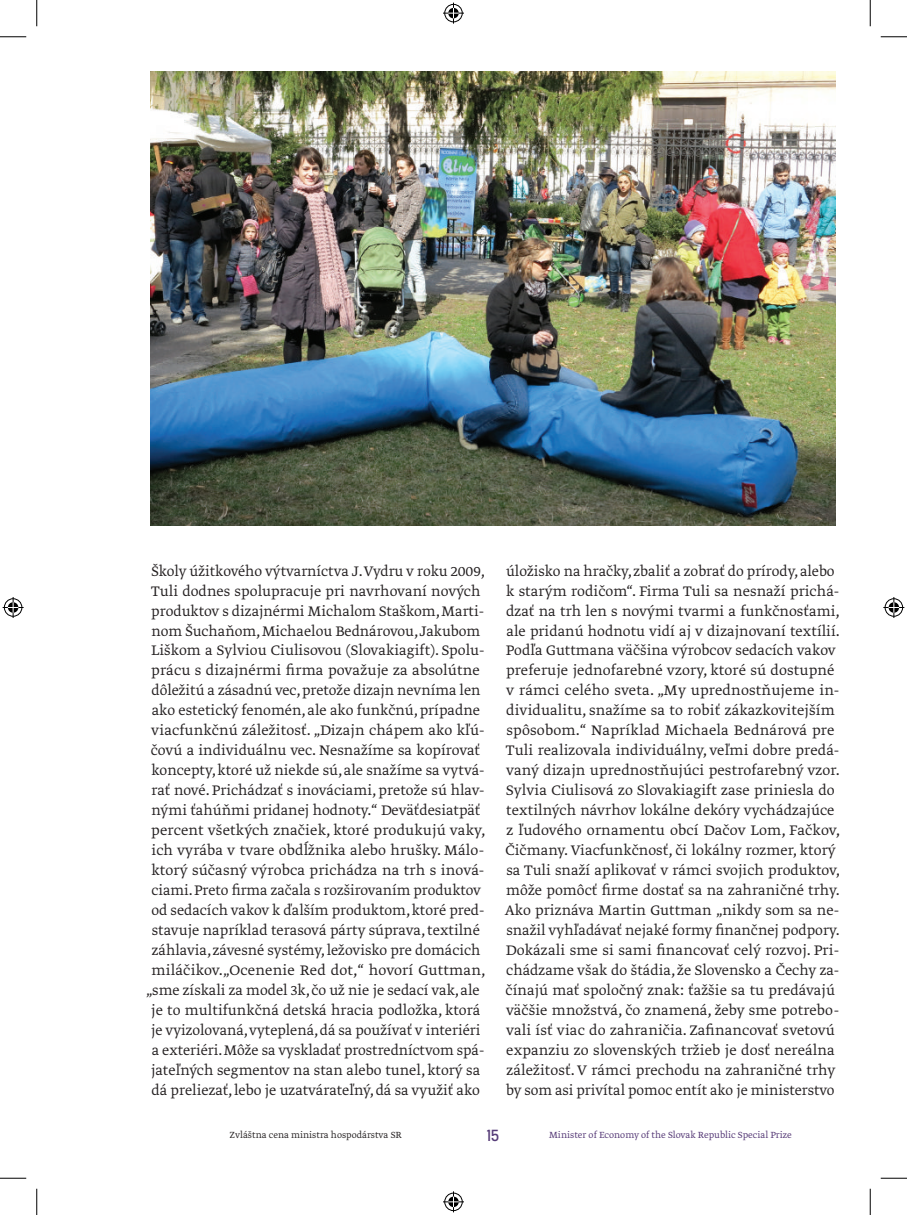
<style>
.page{position:relative;width:907px;height:1215px;background:#fff}
.page>*{position:absolute;margin:0;border:0;box-sizing:border-box;transform-origin:0 0}
.t1{font:16.28px/19.9px "Greta Text Pro Light Min";color:#231f20;text-align:center}
.t2{font:16.28px "Platform";color:#563c78}
.t3{font:10.5px "Greta Text Pro Light Min";color:#513473}
.t4{font:10.5px "Greta Text Pro Light Min";color:#231f20}
</style>
<div class="page">
<img style="left:151px;top:71px;width:684px;height:454px">
<svg style="left:0;top:36px;width:26px;height:1px"></svg>
<svg style="left:881px;top:36px;width:26px;height:1px"></svg>
<svg style="left:0;top:1177px;width:26px;height:1px"></svg>
<svg style="left:881px;top:1177px;width:26px;height:1px"></svg>
<svg style="left:36px;top:0;width:1px;height:26px"></svg>
<svg style="left:36px;top:1188px;width:1px;height:26px"></svg>
<svg style="left:870px;top:0;width:1px;height:26px"></svg>
<svg style="left:870px;top:1188px;width:1px;height:26px"></svg>
<svg style="left:443px;top:3px;width:21px;height:21px"></svg>
<svg style="left:443px;top:1191px;width:21px;height:21px"></svg>
<svg style="left:3px;top:597px;width:21px;height:21px"></svg>
<svg style="left:883px;top:597px;width:21px;height:21px"></svg>
<p class="t1" style="left:146px;top:561px;width:341px">Školy úžitkového výtvarníctva J. Vydru v roku 2009, Tuli dodnes spolupracuje pri navrhovaní nových produktov s dizajnérmi Michalom Staškom, Marti&shy;nom Šuchaňom, Michaelou Bednárovou, Jakubom Liškom a Sylviou Ciulisovou (Slovakiagift). Spolu&shy;prácu s dizajnérmi firma považuje za absolútne dôležitú a zásadnú vec, pretože dizajn nevníma len ako estetický fenomén, ale ako funkčnú, prípadne viacfunkčnú záležitosť. „Dizajn chápem ako kľú&shy;čovú a individuálnu vec. Nesnažíme sa kopírovať koncepty, ktoré už niekde sú, ale snažíme sa vytvá&shy;rať nové. Prichádzať s inováciami, pretože sú hlav&shy;nými ťahúňmi pridanej hodnoty.“ Deväťdesiatpäť percent všetkých značiek, ktoré produkujú vaky, ich vyrába v tvare obdĺžnika alebo hrušky. Málo&shy;ktorý súčasný výrobca prichádza na trh s inová&shy;ciami. Preto firma začala s rozširovaním produktov od sedacích vakov k ďalším produktom, ktoré pred&shy;stavuje napríklad terasová párty súprava, textilné záhlavia, závesné systémy, ležovisko pre domácich miláčikov.„Ocenenie Red dot,“ hovorí Guttman, „sme získali za model 3k, čo už nie je sedací vak, ale je to multifunkčná detská hracia podložka, ktorá je vyizolovaná, vyteplená, dá sa používať v interiéri a exteriéri. Môže sa vyskladať prostredníctvom spá&shy;jateľných segmentov na stan alebo tunel, ktorý sa dá preliezať, lebo je uzatvárateľný, dá sa využiť ako</p>
<p class="t1" style="left:505px;top:561px;width:337px;text-align:left">úložisko na hračky, zbaliť a zobrať do prírody, alebo k starým rodičom“. Firma Tuli sa nesnaží prichá&shy;dzať na trh len s novými tvarmi a funkčnosťami, ale pridanú hodnotu vidí aj v dizajnovaní textílií.<br>Podľa Guttmana väčšina výrobcov sedacích vakov preferuje jednofarebné vzory, ktoré sú dostupné v rámci celého sveta. „My uprednostňujeme in&shy;dividualitu, snažíme sa to robiť zákazkovitejším spôsobom.“ Napríklad Michaela Bednárová pre Tuli realizovala individuálny, veľmi dobre predá&shy;vaný dizajn uprednostňujúci pestrofarebný vzor.<br>Sylvia Ciulisová zo Slovakiagift zase priniesla do textilných návrhov lokálne dekóry vychádzajúce z ľudového ornamentu obcí Dačov Lom, Fačkov, Čičmany. Viacfunkčnosť, či lokálny rozmer, ktorý sa Tuli snaží aplikovať v rámci svojich produktov, môže pomôcť firme dostať sa na zahraničné trhy.<br>Ako priznáva Martin Guttman „nikdy som sa ne&shy;snažil vyhľadávať nejaké formy finančnej podpory.<br>Dokázali sme si sami financovať celý rozvoj. Pri&shy;chádzame však do štádia, že Slovensko a Čechy za&shy;čínajú mať spoločný znak: ťažšie sa tu predávajú väčšie množstvá, čo znamená, žeby sme potrebo&shy;vali ísť viac do zahraničia. Zafinancovať svetovú expanziu zo slovenských tržieb je dosť nereálna záležitosť. V rámci prechodu na zahraničné trhy by som asi privítal pomoc entít ako je ministerstvo</p>
<p class="t4" style="left:230px;top:1128px;width:173px">Zvláštna cena ministra hospodárstva SR</p>
<p class="t3" style="left:549px;top:1128px;width:244px">Minister of Economy of the Slovak Republic Special Prize</p>
<p class="t2" style="left:487px;top:1123px;width:13px">15</p>
</div>
